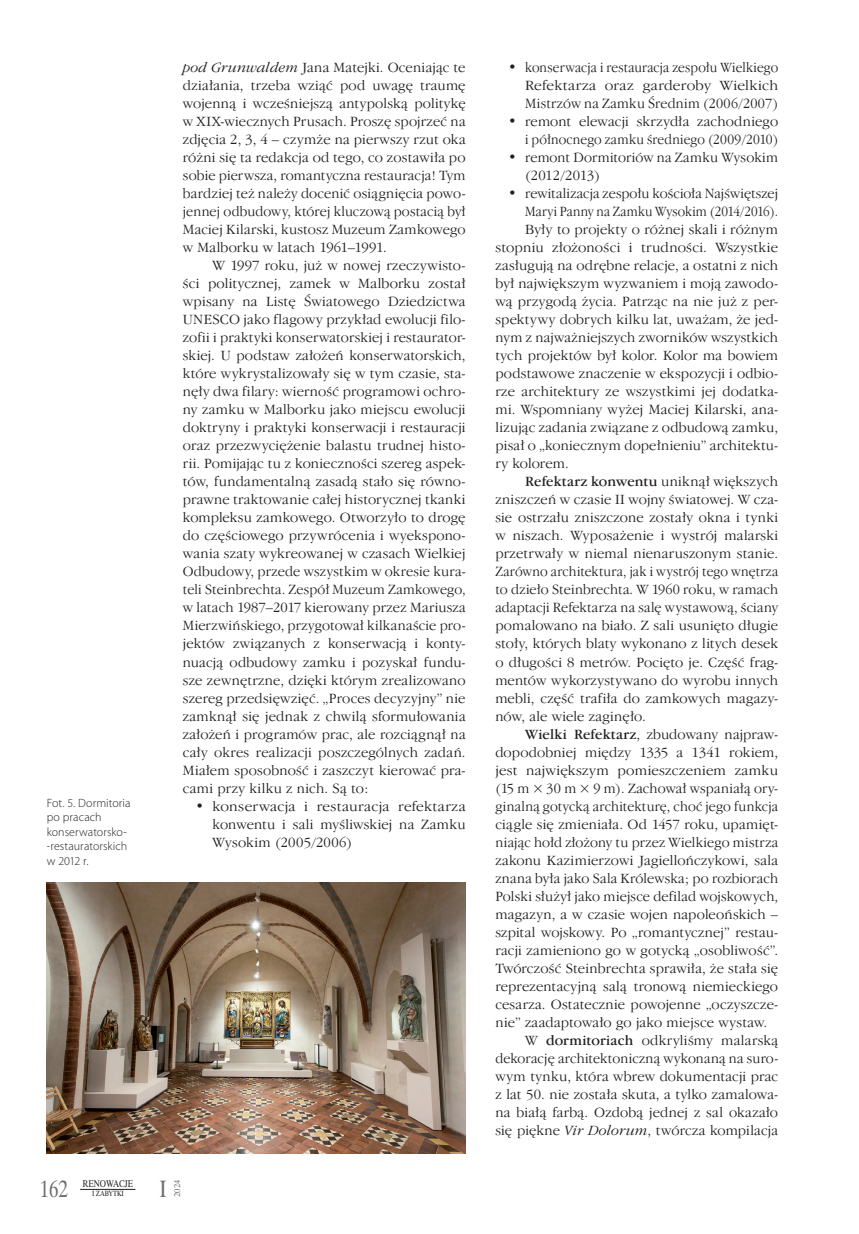
<style>
.page{position:relative;width:859px;height:1234px;background:#fff}
.page>*{position:absolute;margin:0;border:0;box-sizing:border-box;transform-origin:0 0}
.t1{font:23.55px "Dutch 801 Rm PL Roman A";color:#6c6d70;scale:.8 1}
.t2{font:14.7px/18px "Garmd ITC Lt PL";letter-spacing:.015em;color:#231f20;text-align:justify}
.t3{font:14.7px "Garmd ITC Lt PL";letter-spacing:.015em;color:#231f20;scale:.95 1}
.t4{font:14.7px "Garmd ITC Lt PL";letter-spacing:.015em;color:#231f20;scale:.9 1}
.t5{font:14.7px "Garmd ITC Bk PL";letter-spacing:.015em;color:#231f20}
.t6{font:300 12px/14.4px "Myriad Pro";letter-spacing:.005em;color:#231f20}
.t7{font:9.75px "Dutch 801 Rm PL Roman A";color:#231f20;scale:.8 1}
.t8{font:8.4px "Dutch 801 Rm PL Roman A";color:#6c6d70}
.t9{font:7.5px "Dutch 801 Rm PL Roman A";color:#231f20;scale:.8 1}
.s1{font-style:italic}
.s2{font-family:"Garmd ITC Lt PL"}
.s3{font-family:"Garmd ITC Bk PL"}
</style>
<div class="page">
<img style="left:47px;top:882px;width:419px;height:270px">
<hr style="left:80px;top:1188px;width:55px;height:1px;background:#231f20">
<p class="t6" style="left:47px;top:795px;width:85px">Fot. 5. Dormitoria po pracach konserwatorsko--restauratorskich w 2012 r.</p>
<p class="t2" style="left:183px;top:58px;width:284px"><span class="s1">pod Grunwaldem</span> Jana Matejki. Oceniając te działania, trzeba wziąć pod uwagę traumę wojenną i wcześniejszą antypolską politykę w XIX-wiecznych Prusach. Proszę spojrzeć na zdjęcia 2, 3, 4 – czymże na pierwszy rzut oka różni się ta redakcja od tego, co zostawiła po sobie pierwsza, romantyczna restauracja! Tym bardziej też należy docenić osiągnięcia powo&shy;jennej odbudowy, której kluczową postacią był Maciej Kilarski, kustosz Muzeum Zamkowego w Malborku w latach 1961–1991.</p>
<p class="t2" style="left:183px;top:256px;width:284px;text-indent:30px">W 1997 roku, już w nowej rzeczywisto&shy;ści politycznej, zamek w Malborku został wpisany na Listę Światowego Dziedzictwa UNESCO jako flagowy przykład ewolucji filo&shy;zofii i praktyki konserwatorskiej i restaurator&shy;skiej. U podstaw założeń konserwatorskich, które wykrystalizowały się w tym czasie, sta&shy;nęły dwa filary: wierność programowi ochro&shy;ny zamku w Malborku jako miejscu ewolucji doktryny i praktyki konserwacji i restauracji oraz przezwyciężenie balastu trudnej histo&shy;rii. Pomijając tu z konieczności szereg aspek&shy;tów, fundamentalną zasadą stało się równo&shy;prawne traktowanie całej historycznej tkanki kompleksu zamkowego. Otworzyło to drogę do częściowego przywrócenia i wyekspono&shy;wania szaty wykreowanej w czasach Wielkiej Odbudowy, przede wszystkim w okresie kura&shy;teli Steinbrechta. Zespół Muzeum Zamkowego, w latach 1987–2017 kierowany przez Mariusza Mierzwińskiego, przygotował kilkanaście pro&shy;jektów związanych z konserwacją i konty&shy;nuacją odbudowy zamku i pozyskał fundu&shy;sze zewnętrzne, dzięki którym zrealizowano szereg przedsięwzięć. „Proces decyzyjny” nie zamknął się jednak z chwilą sformułowania założeń i programów prac, ale rozciągnął na cały okres realizacji poszczególnych zadań.<br>Miałem sposobność i zaszczyt kierować pra&shy;cami przy kilku z nich. Są to:</p>
<p class="t2" style="left:213px;top:796px;width:254px;text-indent:-17px">• konserwacja i restauracja refektarza konwentu i sali myśliwskiej na Zamku Wysokim (2005/2006)</p>
<h1 class="t1" style="left:40px;top:1173px;width:37px">162</h1>
<p class="t9" style="left:92px;top:1188px;width:41px">I ZABYTKI</p>
<h1 class="t1" style="left:159px;top:1173px;width:10px">I</h1>
<p class="t8" style="left:172px;top:1196px;width:18px;rotate:-90deg">2024</p>
<p class="t7" style="left:82px;top:1177px;width:65px">RENOWACJE</p>
<p class="t2" style="left:525px;top:58px;width:254px;text-indent:-17px">• konserwacja i restauracja zespołu Wielkiego Refektarza oraz garderoby Wielkich Mistrzów na Zamku Średnim (2006/2007)</p>
<p class="t2" style="left:508px;top:112px;width:272px;text-align:right">• remont elewacji skrzydła zachodniego i północnego zamku średniego (2009/2010)</p>
<p class="t2" style="left:525px;top:148px;width:255px;text-indent:-17px">• remont Dormitoriów na Zamku Wysokim (2012/2013)</p>
<p class="t2" style="left:508px;top:184px;width:271px">• rewitalizacja zespołu kościoła Najświętszej</p>
<p class="t4" style="left:525px;top:203px;width:283px">Maryi Panny na Zamku Wysokim (2014/2016).</p>
<p class="t2" style="left:525px;top:220px;width:254px">Były to projekty o różnej skali i różnym</p>
<p class="t2" style="left:495px;top:238px;width:284px">stopniu złożoności i trudności. Wszystkie</p>
<p class="t2" style="left:495px;top:256px;width:284px">zasługują na odrębne relacje, a ostatni z nich</p>
<p class="t2" style="left:495px;top:274px;width:284px">był największym wyzwaniem i moją zawodo-</p>
<p class="t2" style="left:495px;top:292px;width:284px">wą przygodą życia. Patrząc na nie już z per-</p>
<p class="t2" style="left:495px;top:310px;width:284px">spektywy dobrych kilku lat, uważam, że jed-</p>
<p class="t2" style="left:495px;top:328px;width:284px">nym z najważniejszych zworników wszystkich</p>
<p class="t2" style="left:495px;top:346px;width:284px">tych projektów był kolor. Kolor ma bowiem</p>
<p class="t2" style="left:495px;top:364px;width:284px">podstawowe znaczenie w ekspozycji i odbio-</p>
<p class="t2" style="left:495px;top:382px;width:284px">rze architektury ze wszystkimi jej dodatka-</p>
<p class="t2" style="left:495px;top:400px;width:284px">mi. Wspomniany wyżej Maciej Kilarski, ana-</p>
<p class="t2" style="left:495px;top:418px;width:284px">lizując zadania związane z odbudową zamku,</p>
<p class="t2" style="left:495px;top:436px;width:284px">pisał o „koniecznym dopełnieniu” architektu-</p>
<p class="t2" style="left:495px;top:454px;width:75px">ry kolorem.</p>
<p class="t5" style="left:525px;top:473px;width:254px">Refektarz konwentu <span class="s2">uniknął większych</span></p>
<p class="t2" style="left:495px;top:490px;width:284px">zniszczeń w czasie II wojny światowej. W cza&shy;sie ostrzału zniszczone zostały okna i tynki w niszach. Wyposażenie i wystrój malarski przetrwały w niemal nienaruszonym stanie.<br>Zarówno architektura, jak i wystrój tego wnętrza to dzieło Steinbrechta. W 1960 roku, w ramach adaptacji Refektarza na salę wystawową, ściany pomalowano na biało. Z sali usunięto długie stoły, których blaty wykonano z litych desek o długości 8 metrów. Pocięto je. Część frag&shy;mentów wykorzystywano do wyrobu innych mebli, część trafiła do zamkowych magazy&shy;nów, ale wiele zaginęło.</p>
<p class="t2" style="left:525px;top:724px;width:254px"><span class="s3">Wielki Refektarz</span>, zbudowany najpraw-</p>
<p class="t2" style="left:495px;top:742px;width:284px">dopodobniej między 1335 a 1341 rokiem,</p>
<p class="t2" style="left:495px;top:760px;width:284px">jest największym pomieszczeniem zamku</p>
<p class="t2" style="left:495px;top:778px;width:284px">(15 m × 30 m × 9 m). Zachował wspaniałą ory-</p>
<p class="t3" style="left:495px;top:797px;width:299px">ginalną gotycką architekturę, choć jego funkcja</p>
<p class="t2" style="left:495px;top:814px;width:284px">ciągle się zmieniała. Od 1457 roku, upamięt-</p>
<p class="t2" style="left:495px;top:832px;width:284px">niając hołd złożony tu przez Wielkiego mistrza</p>
<p class="t2" style="left:495px;top:850px;width:284px">zakonu Kazimierzowi Jagiellończykowi, sala</p>
<p class="t2" style="left:495px;top:868px;width:284px">znana była jako Sala Królewska; po rozbiorach</p>
<p class="t2" style="left:495px;top:886px;width:284px">Polski służył jako miejsce defilad wojskowych,</p>
<p class="t2" style="left:495px;top:904px;width:284px">magazyn, a w czasie wojen napoleońskich –</p>
<p class="t2" style="left:495px;top:922px;width:284px">szpital wojskowy. Po „romantycznej” restau-</p>
<p class="t2" style="left:495px;top:940px;width:284px">racji zamieniono go w gotycką „osobliwość”.</p>
<p class="t2" style="left:495px;top:958px;width:284px">Twórczość Steinbrechta sprawiła, że stała się</p>
<p class="t2" style="left:495px;top:976px;width:284px">reprezentacyjną salą tronową niemieckiego</p>
<p class="t2" style="left:495px;top:994px;width:284px">cesarza. Ostatecznie powojenne „oczyszcze-</p>
<p class="t2" style="left:495px;top:1012px;width:273px">nie” zaadaptowało go jako miejsce wystaw.</p>
<p class="t2" style="left:525px;top:1030px;width:255px">W <span class="s3">dormitoriach</span> odkryliśmy malarską</p>
<p class="t2" style="left:495px;top:1048px;width:284px">dekorację architektoniczną wykonaną na suro-</p>
<p class="t2" style="left:495px;top:1066px;width:284px">wym tynku, która wbrew dokumentacji prac</p>
<p class="t2" style="left:495px;top:1084px;width:284px">z lat 50. nie została skuta, a tylko zamalowa-</p>
<p class="t2" style="left:495px;top:1102px;width:284px">na białą farbą. Ozdobą jednej z sal okazało</p>
<p class="t2" style="left:495px;top:1120px;width:284px">się piękne <span class="s1">Vir Dolorum</span>, twórcza kompilacja</p>
</div>
